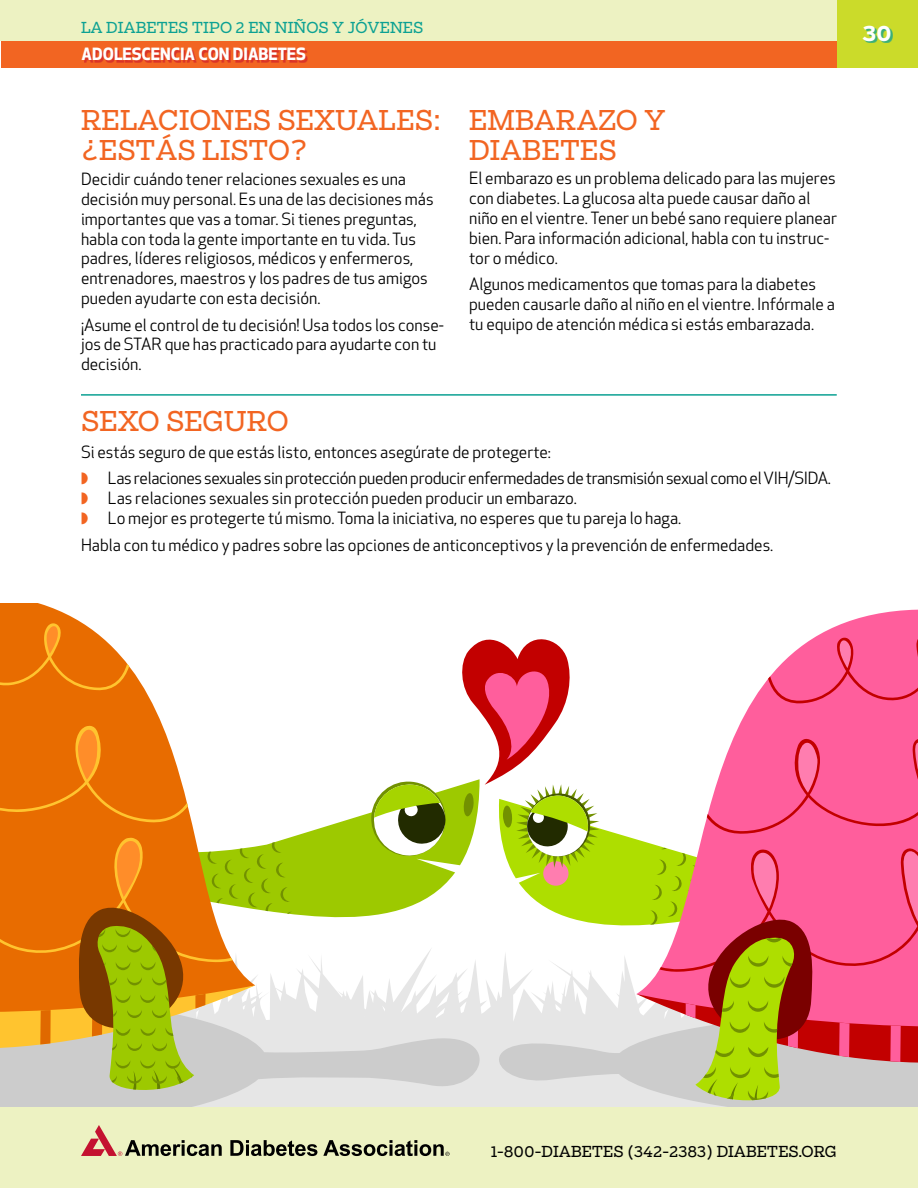
<style>
.page{position:relative;width:918px;height:1188px;background:#fff}
.page>*{position:absolute;margin:0;border:0;box-sizing:border-box;transform-origin:0 0}
.t1{font:27px/30px "Boomer Serif";color:#f26522}
.t2{font:700 21px "Boomer Serif";color:#fff}
.t3{font:16.5px/19.8px "Apex New";color:#000}
.t4{font:16.5px/26.5px "Apex New";letter-spacing:-.02em;color:#000}
.t5{font:700 16.5px "Apex New";color:#fff}
.t6{font:15px "Boomer Serif";color:#000}
.t7{font:15px "Boomer Serif";color:#0ca193}
.s1{color:#f26522}
</style>
<div class="page">
<svg style="left:297px;top:949px;width:162px;height:47px"></svg>
<svg style="left:0;top:996px;width:506px;height:111px;background:#ddd"></svg>
<svg style="left:292px;top:785px;width:167px;height:133px;fill:#9dc900"></svg>
<svg style="left:837px;top:609px;width:81px;height:17px"></svg>
<svg style="left:370px;top:781px;width:77px;height:77px"></svg>
<svg style="left:0;top:604px;width:82px;height:19px;fill:#e86c00"></svg>
<svg style="left:0;top:623px;width:292px;height:473px"></svg>
<svg style="left:459px;top:626px;width:459px;height:480px"></svg>
<hr style="left:81px;top:394px;width:756px;height:2px;background:#0ca193">
<div style="left:1px;top:39px;width:836px;height:29px;background:#f26522"></div>
<div style="left:0;top:0;width:837px;height:40px;background:#edf2c2"></div>
<div style="left:0;top:1107px;width:918px;height:81px;background:#edf2c2"></div>
<div style="left:837px;top:0;width:81px;height:68px;background:#cbdb2a"></div>
<div style="left:865px;top:28px;width:28px;height:15px;background:#0ca193;opacity:.75"></div>
<svg style="left:230px;top:1140px;width:87px;height:16px"></svg>
<svg style="left:81px;top:1125px;width:141px;height:31px"></svg>
<svg style="left:323px;top:1140px;width:127px;height:16px"></svg>
<div style="left:84px;top:50px;width:224px;height:13px;background:#d2232a;opacity:.75"></div>
<p class="t7" style="left:81px;top:18px;width:344px">LA DIABETES TIPO 2 EN NIÑOS Y JÓVENES</p>
<p class="t2" style="left:863px;top:20px;width:31px">30</p>
<p class="t5" style="left:82px;top:42px;width:226px">ADOLESCENCIA CON DIABETES</p>
<h1 class="t1" style="left:81px;top:105px;width:361px">RELACIONES SEXUALES: ¿ESTÁS LISTO?</h1>
<p class="t3" style="left:81px;top:169px;width:354px">Decidir cuándo tener relaciones sexuales es una decisión muy personal. Es una de las decisiones más importantes que vas a tomar. Si tienes preguntas, habla con toda la gente importante en tu vida. Tus padres, líderes religiosos, médicos y enfermeros, entrenadores, maestros y los padres de tus amigos pueden ayudarte con esta decisión.</p>
<p class="t3" style="left:81px;top:315px;width:364px">¡Asume el control de tu decisión! Usa todos los conse&shy;jos de STAR que has practicado para ayudarte con tu decisión.</p>
<h1 class="t1" style="left:469px;top:105px;width:197px">EMBARAZO Y<br>DIABETES</h1>
<p class="t3" style="left:469px;top:169px;width:369px">El embarazo es un problema delicado para las mujeres con diabetes. La glucosa alta puede causar daño al niño en el vientre. Tener un bebé sano requiere planear bien. Para información adicional, habla con tu instruc&shy;tor o médico.</p>
<p class="t3" style="left:469px;top:274px;width:367px">Algunos medicamentos que tomas para la diabetes pueden causarle daño al niño en el vientre. Infórmale a tu equipo de atención médica si estás embarazada.</p>
<h1 class="t1" style="left:81px;top:406px;width:209px">SEXO SEGURO</h1>
<p class="t4" style="left:81px;top:439px;width:751px">Si estás seguro de que estás listo, entonces asegúrate de protegerte:<br><span class="s1">◗◗</span> Las relaciones sexuales sin protección pueden producir enfermedades de transmisión sexual como el VIH/SIDA.</p>
<p class="t3" style="left:81px;top:488px;width:602px"><span class="s1">◗◗</span> Las relaciones sexuales sin protección pueden producir un embarazo.<br><span class="s1">◗◗</span> Lo mejor es protegerte tú mismo. Toma la iniciativa, no esperes que tu pareja lo haga.</p>
<p class="t3" style="left:81px;top:535px;width:694px">Habla con tu médico y padres sobre las opciones de anticonceptivos y la prevención de enfermedades.</p>
<p class="t6" style="left:491px;top:1143px;width:238px">1-800-DIABETES (342-2383) DIABETES</p>
<p class="t6" style="left:798px;top:1143px;width:40px">.ORG</p>
</div>
